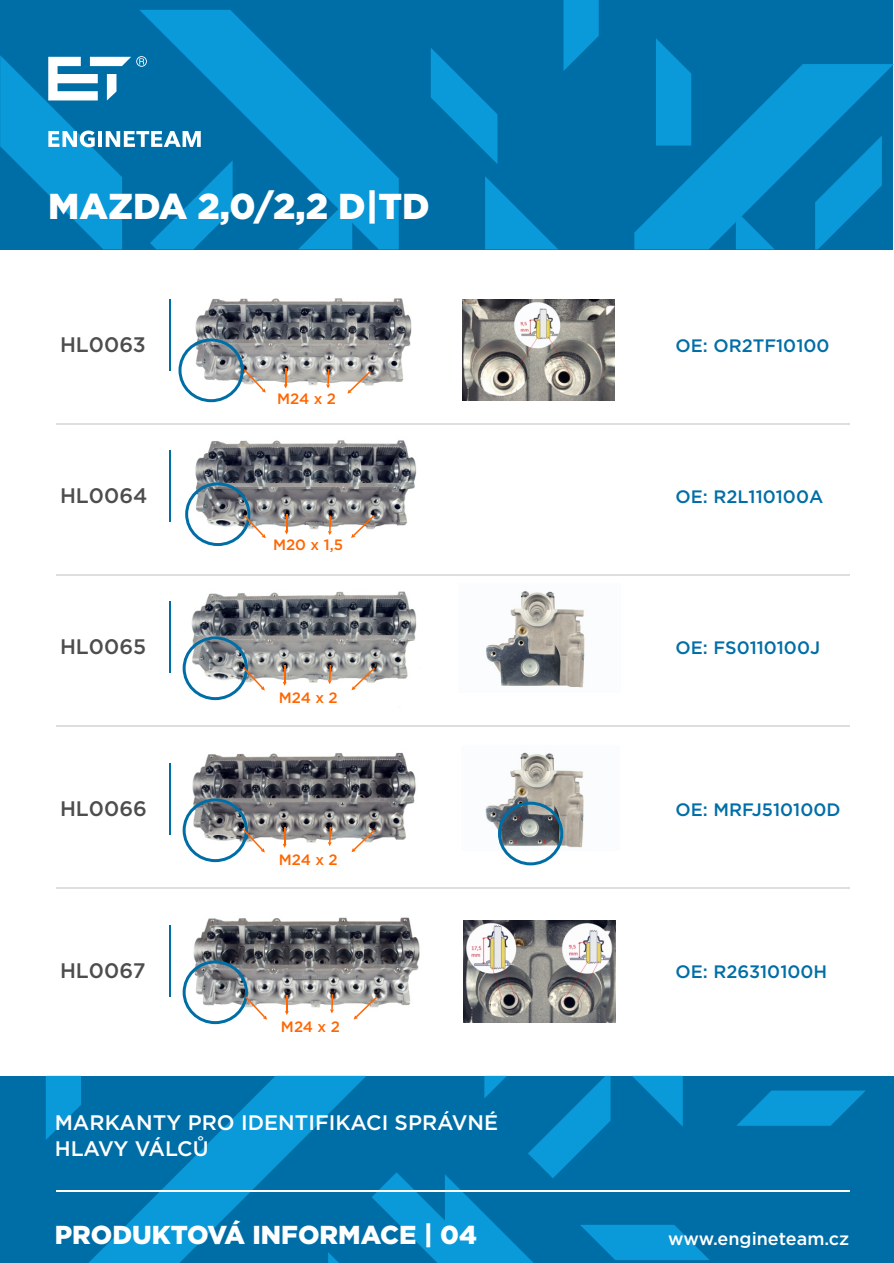
<style>
.page{position:relative;width:894px;height:1263px;background:#fff}
.page>*{position:absolute;margin:0;border:0;box-sizing:border-box;transform-origin:0 0}
.t1{font:900 36px "Gotham";color:#fff}
.t2{font:900 25.95px "Gotham";color:#fff}
.t3{font:500 21px/25.2px "Gotham";color:#fff}
.t4{font:500 21px "Gotham";color:#4d4d4d}
.t5{font:500 18px "Gotham";color:#006ea6}
.t6{font:500 18px "Gotham";color:#fff}
.t7{font:500 15px "Gotham";color:#f60}
</style>
<div class="page">
<img style="left:184px;top:887px;width:243px;height:138px">
<img style="left:185px;top:725px;width:235px;height:138px">
<img style="left:184px;top:591px;width:233px;height:110px">
<img style="left:190px;top:440px;width:227px;height:107px">
<img style="left:186px;top:298px;width:226px;height:105px">
<div style="left:0;top:1076px;width:894px;height:187px;background:#006ea6"></div>
<hr style="left:169px;top:299px;width:2px;height:72px;background:#006ea6">
<div style="left:178px;top:338px;width:66px;height:64px;border:3px solid #006ea6;border-radius:50%"></div>
<div style="left:185px;top:482px;width:65px;height:64px;border:3px solid #006ea6;border-radius:50%"></div>
<hr style="left:169px;top:450px;width:2px;height:72px;background:#006ea6">
<svg style="left:244px;top:369px;width:22px;height:24px"></svg>
<svg style="left:284px;top:368px;width:4px;height:20px"></svg>
<svg style="left:326px;top:369px;width:4px;height:19px"></svg>
<svg style="left:347px;top:371px;width:24px;height:23px"></svg>
<div style="left:183px;top:636px;width:65px;height:64px;border:3px solid #006ea6;border-radius:50%"></div>
<hr style="left:169px;top:601px;width:2px;height:72px;background:#006ea6">
<svg style="left:244px;top:515px;width:22px;height:23px"></svg>
<svg style="left:285px;top:515px;width:4px;height:20px"></svg>
<svg style="left:328px;top:516px;width:4px;height:19px"></svg>
<svg style="left:351px;top:515px;width:24px;height:23px"></svg>
<svg style="left:243px;top:667px;width:22px;height:23px"></svg>
<svg style="left:283px;top:666px;width:4px;height:20px"></svg>
<svg style="left:328px;top:665px;width:4px;height:19px"></svg>
<svg style="left:351px;top:667px;width:24px;height:23px"></svg>
<div style="left:183px;top:798px;width:65px;height:64px;border:3px solid #006ea6;border-radius:50%"></div>
<hr style="left:169px;top:763px;width:2px;height:72px;background:#006ea6">
<svg style="left:243px;top:829px;width:22px;height:23px"></svg>
<svg style="left:283px;top:828px;width:4px;height:20px"></svg>
<svg style="left:328px;top:827px;width:4px;height:19px"></svg>
<svg style="left:351px;top:829px;width:24px;height:23px"></svg>
<div style="left:183px;top:960px;width:65px;height:64px;border:3px solid #006ea6;border-radius:50%"></div>
<hr style="left:169px;top:925px;width:2px;height:72px;background:#006ea6">
<svg style="left:245px;top:996px;width:22px;height:24px"></svg>
<svg style="left:285px;top:995px;width:4px;height:20px"></svg>
<svg style="left:330px;top:994px;width:4px;height:19px"></svg>
<svg style="left:354px;top:997px;width:23px;height:23px"></svg>
<img style="left:485px;top:752px;width:99px;height:99px">
<img style="left:463px;top:299px;width:152px;height:102px">
<img style="left:486px;top:591px;width:99px;height:97px">
<div style="left:498px;top:802px;width:65px;height:63px;border:3px solid #006ea6;border-radius:50%"></div>
<img style="left:463px;top:921px;width:153px;height:102px">
<div style="left:0;top:0;width:893px;height:250px;background:#006ea6"></div>
<svg style="left:634px;top:64px;width:260px;height:185px"></svg>
<svg style="left:564px;top:0;width:35px;height:70px"></svg>
<svg style="left:140px;top:10px;width:418px;height:239px"></svg>
<svg style="left:0;top:48px;width:498px;height:201px"></svg>
<svg style="left:736px;top:211px;width:39px;height:38px"></svg>
<svg style="left:150px;top:160px;width:83px;height:89px"></svg>
<svg style="left:656px;top:38px;width:35px;height:108px"></svg>
<svg style="left:815px;top:136px;width:67px;height:113px"></svg>
<svg style="left:298px;top:195px;width:54px;height:54px"></svg>
<svg style="left:48px;top:56px;width:99px;height:44px"></svg>
<svg style="left:48px;top:131px;width:47px;height:16px"></svg>
<hr style="left:98px;top:131px;width:4px;height:16px;background:#fff">
<svg style="left:106px;top:131px;width:95px;height:16px"></svg>
<svg style="left:46px;top:1076px;width:663px;height:187px"></svg>
<svg style="left:528px;top:1076px;width:83px;height:102px"></svg>
<svg style="left:736px;top:1091px;width:129px;height:35px"></svg>
<svg style="left:484px;top:1076px;width:23px;height:23px"></svg>
<hr style="left:56px;top:1190px;width:794px;height:2px;background:#fff">
<hr style="left:56px;top:888px;width:794px;height:1px;background:#dedede">
<hr style="left:56px;top:726px;width:794px;height:1px;background:#dedede">
<hr style="left:56px;top:574px;width:794px;height:2px;background:#dedede">
<hr style="left:56px;top:423px;width:794px;height:2px;background:#dedede">
<h1 class="t1" style="left:48px;top:190px;width:383px">MAZDA 2,0/2,2 D|TD</h1>
<p class="t4" style="left:60px;top:335px;width:87px">HL0063</p>
<p class="t4" style="left:60px;top:486px;width:89px">HL0064</p>
<p class="t4" style="left:60px;top:637px;width:88px">HL0065</p>
<p class="t4" style="left:60px;top:799px;width:88px">HL0066</p>
<p class="t4" style="left:60px;top:961px;width:87px">HL0067</p>
<p class="t7" style="left:277px;top:392px;width:61px">M24 x 2</p>
<p class="t7" style="left:273px;top:538px;width:72px">M20 x 1,5</p>
<p class="t7" style="left:279px;top:691px;width:61px">M24 x 2</p>
<p class="t7" style="left:279px;top:853px;width:61px">M24 x 2</p>
<p class="t7" style="left:281px;top:1020px;width:61px">M24 x 2</p>
<p class="t3" style="left:55px;top:1112px;width:445px">MARKANTY PRO IDENTIFIKACI SPRÁVNÉ<br>HLAVY VÁLCÙ</p>
<h2 class="t2" style="left:55px;top:1223px;width:424px">PRODUKTOVÁ INFORMACE | 04</h2>
<p class="t5" style="left:676px;top:337px;width:155px">OE: OR2TF10100</p>
<p class="t5" style="left:676px;top:489px;width:149px">OE: R2L110100A</p>
<p class="t5" style="left:676px;top:640px;width:146px">OE: FS0110100J</p>
<p class="t5" style="left:676px;top:802px;width:166px">OE: MRFJ510100D</p>
<p class="t5" style="left:676px;top:964px;width:153px">OE: R26310100H</p>
<p class="t6" style="left:668px;top:1230px;width:183px">www.engineteam.cz</p>
</div>
